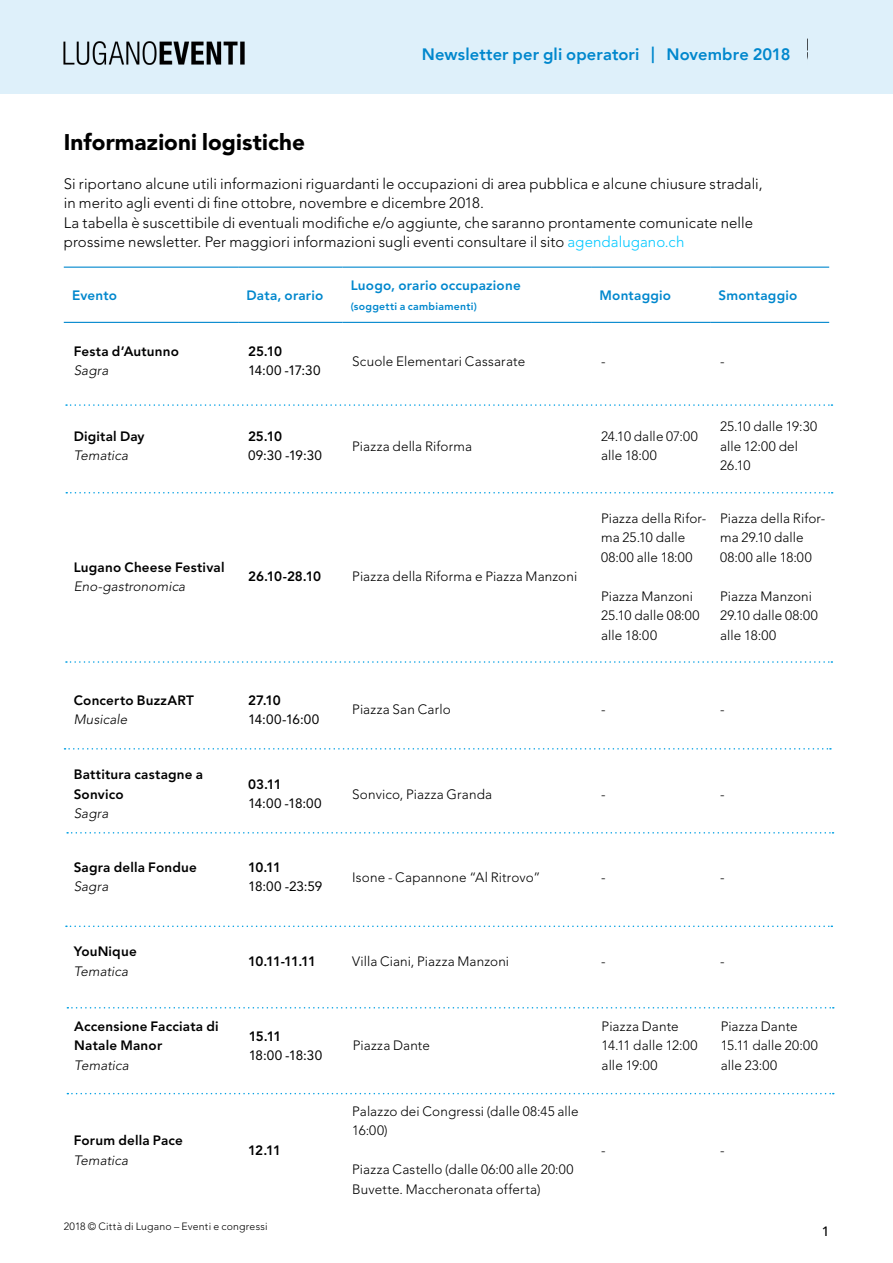
<style>
.page{position:relative;width:893px;height:1263px;background:#fff}
.page>*{position:absolute;margin:0;border:0;box-sizing:border-box;transform-origin:0 0}
.t1{font:900 22.5px "Avenir LT Std";letter-spacing:.005em;color:#000}
.t2{font:800 16.5px "Avenir";letter-spacing:.01em;color:#0087cd}
.t3{font:300 15px/19.5px "Avenir LT Std";letter-spacing:.005em;color:#000}
.t4{font:300 13.5px/19.5px "Avenir LT Std";letter-spacing:.01em;color:#000}
.t5{font:800 13.5px/19.5px "Avenir LT Std";letter-spacing:.015em;color:#000}
.t6{font:italic 300 13.5px "Avenir LT Std";letter-spacing:.005em;color:#000}
.t7{font:13.5px "Avenir LT Std";letter-spacing:.01em;color:#000}
.t8{font:800 13.5px "Avenir LT Std";letter-spacing:.015em;color:#0087cd}
.t9{font:500 13.5px "Avenir";color:#000}
.t10{font:300 10.5px "Avenir LT Std";letter-spacing:.02em;color:#000}
.t11{font:800 10.5px "Avenir LT Std";letter-spacing:.025em;color:#0087cd}
.s1{color:#00c8ff}
</style>
<div class="page">
<div style="left:0;top:0;width:893px;height:94px;background:#def0fa"></div>
<img style="left:64px;top:41px;width:181px;height:23px">
<hr style="left:64px;top:267px;width:174px;height:1px;background:#0087cd">
<hr style="left:238px;top:267px;width:104px;height:1px;background:#0087cd">
<hr style="left:342px;top:267px;width:249px;height:1px;background:#0087cd">
<hr style="left:591px;top:267px;width:119px;height:1px;background:#0087cd">
<hr style="left:710px;top:267px;width:119px;height:1px;background:#0087cd">
<hr style="left:64px;top:322px;width:174px;height:1px;background:#0087cd">
<hr style="left:238px;top:322px;width:104px;height:1px;background:#0087cd">
<hr style="left:342px;top:322px;width:249px;height:1px;background:#0087cd">
<hr style="left:591px;top:322px;width:119px;height:1px;background:#0087cd">
<hr style="left:710px;top:322px;width:119px;height:1px;background:#0087cd">
<svg style="left:65px;top:748px;width:766px;height:1px"></svg>
<svg style="left:66px;top:404px;width:766px;height:2px"></svg>
<svg style="left:67px;top:832px;width:766px;height:1px"></svg>
<svg style="left:67px;top:1007px;width:767px;height:1px"></svg>
<svg style="left:66px;top:925px;width:766px;height:2px"></svg>
<svg style="left:66px;top:492px;width:767px;height:1px"></svg>
<svg style="left:67px;top:1093px;width:767px;height:1px"></svg>
<svg style="left:66px;top:661px;width:766px;height:2px"></svg>
<p class="t2" style="left:422px;top:42px;width:370px">Newsletter per gli operatori | Novembre 2018</p>
<h1 class="t1" style="left:64px;top:128px;width:243px">Informazioni logistiche</h1>
<p class="t3" style="left:64px;top:174px;width:700px">Si riportano alcune utili informazioni riguardanti le occupazioni di area pubblica e alcune chiusure stradali, in merito agli eventi di fine ottobre, novembre e dicembre 2018.<br>La tabella è suscettibile di eventuali modifiche e/o aggiunte, che saranno prontamente comunicate nelle prossime newsletter. Per maggiori informazioni sugli eventi consultare il sito <span class="s1">agendalugano.ch</span></p>
<p class="t8" style="left:72px;top:287px;width:46px">Evento</p>
<p class="t8" style="left:247px;top:287px;width:78px">Data, orario</p>
<p class="t8" style="left:351px;top:277px;width:171px">Luogo, orario occupazione</p>
<p class="t11" style="left:351px;top:300px;width:128px">(soggetti a cambiamenti)</p>
<p class="t8" style="left:600px;top:287px;width:73px">Montaggio</p>
<p class="t8" style="left:719px;top:287px;width:80px">Smontaggio</p>
<p class="t5" style="left:74px;top:341px;width:107px">Festa d’Autunno</p>
<p class="t6" style="left:74px;top:363px;width:36px">Sagra</p>
<p class="t5" style="left:74px;top:426px;width:72px">Digital Day</p>
<p class="t6" style="left:74px;top:448px;width:56px">Tematica</p>
<p class="t5" style="left:74px;top:557px;width:152px">Lugano Cheese Festival</p>
<p class="t6" style="left:74px;top:578px;width:113px">Eno-gastronomica</p>
<p class="t5" style="left:74px;top:690px;width:122px">Concerto BuzzART</p>
<p class="t6" style="left:74px;top:711px;width:55px">Musicale</p>
<p class="t5" style="left:74px;top:765px;width:131px">Battitura castagne a<br>Sonvico</p>
<p class="t6" style="left:74px;top:806px;width:36px">Sagra</p>
<p class="t5" style="left:74px;top:857px;width:125px">Sagra della Fondue</p>
<p class="t6" style="left:74px;top:879px;width:36px">Sagra</p>
<p class="t5" style="left:74px;top:942px;width:65px">YouNique</p>
<p class="t6" style="left:74px;top:963px;width:56px">Tematica</p>
<p class="t5" style="left:74px;top:1016px;width:146px">Accensione Facciata di<br>Natale Manor</p>
<p class="t6" style="left:74px;top:1057px;width:56px">Tematica</p>
<p class="t5" style="left:74px;top:1131px;width:111px">Forum della Pace</p>
<p class="t6" style="left:74px;top:1152px;width:56px">Tematica</p>
<p class="t5" style="left:248px;top:341px;width:36px">25.10</p>
<p class="t7" style="left:248px;top:363px;width:74px">14:00 -17:30</p>
<p class="t5" style="left:248px;top:426px;width:36px">25.10</p>
<p class="t7" style="left:248px;top:448px;width:75px">09:30 -19:30</p>
<p class="t4" style="left:352px;top:351px;width:174px">Scuole Elementari Cassarate</p>
<p class="t4" style="left:601px;top:351px;width:6px">-</p>
<p class="t4" style="left:720px;top:351px;width:6px">-</p>
<p class="t4" style="left:352px;top:436px;width:121px">Piazza della Riforma</p>
<p class="t4" style="left:601px;top:427px;width:98px">24.10 dalle 07:00 alle 18:00</p>
<p class="t4" style="left:720px;top:417px;width:99px">25.10 dalle 19:30 alle 12:00 del<br>26.10</p>
<p class="t5" style="left:248px;top:567px;width:75px">26.10-28.10</p>
<p class="t4" style="left:352px;top:567px;width:226px">Piazza della Riforma e Piazza Manzoni</p>
<p class="t4" style="left:601px;top:508px;width:107px">Piazza della Rifor&shy;ma 25.10 dalle<br>08:00 alle 18:00</p>
<p class="t4" style="left:601px;top:586px;width:100px">Piazza Manzoni<br>25.10 dalle 08:00 alle 18:00</p>
<p class="t4" style="left:720px;top:508px;width:107px">Piazza della Rifor&shy;ma 29.10 dalle<br>08:00 alle 18:00</p>
<p class="t4" style="left:720px;top:586px;width:99px">Piazza Manzoni<br>29.10 dalle 08:00 alle 18:00</p>
<p class="t5" style="left:248px;top:690px;width:34px">27.10</p>
<p class="t7" style="left:248px;top:711px;width:73px">14:00-16:00</p>
<p class="t5" style="left:248px;top:774px;width:35px">03.11</p>
<p class="t7" style="left:248px;top:796px;width:75px">14:00 -18:00</p>
<p class="t5" style="left:248px;top:857px;width:35px">10.11</p>
<p class="t7" style="left:248px;top:879px;width:76px">18:00 -23:59</p>
<p class="t4" style="left:352px;top:700px;width:100px">Piazza San Carlo</p>
<p class="t4" style="left:601px;top:700px;width:6px">-</p>
<p class="t4" style="left:720px;top:700px;width:6px">-</p>
<p class="t4" style="left:352px;top:784px;width:141px">Sonvico, Piazza Granda</p>
<p class="t4" style="left:601px;top:784px;width:6px">-</p>
<p class="t4" style="left:720px;top:784px;width:6px">-</p>
<p class="t4" style="left:352px;top:867px;width:190px">Isone - Capannone “Al Ritrovo”</p>
<p class="t4" style="left:601px;top:867px;width:6px">-</p>
<p class="t4" style="left:720px;top:867px;width:6px">-</p>
<p class="t5" style="left:248px;top:951px;width:70px">10.11-11.11</p>
<p class="t4" style="left:352px;top:951px;width:158px">Villa Ciani, Piazza Manzoni</p>
<p class="t4" style="left:601px;top:951px;width:6px">-</p>
<p class="t4" style="left:720px;top:951px;width:6px">-</p>
<p class="t5" style="left:249px;top:1026px;width:34px">15.11</p>
<p class="t7" style="left:249px;top:1047px;width:75px">18:00 -18:30</p>
<p class="t5" style="left:248px;top:1140px;width:35px">12.11</p>
<p class="t4" style="left:353px;top:1036px;width:79px">Piazza Dante</p>
<p class="t4" style="left:352px;top:1101px;width:228px">Palazzo dei Congressi (dalle 08:45 alle<br>16:00)</p>
<p class="t4" style="left:352px;top:1160px;width:223px">Piazza Castello (dalle 06:00 alle 20:00<br>Buvette. Maccheronata offerta)</p>
<p class="t4" style="left:602px;top:1016px;width:97px">Piazza Dante<br>14.11 dalle 12:00 alle 19:00</p>
<p class="t4" style="left:721px;top:1016px;width:99px">Piazza Dante<br>15.11 dalle 20:00 alle 23:00</p>
<p class="t4" style="left:601px;top:1140px;width:6px">-</p>
<p class="t4" style="left:720px;top:1140px;width:6px">-</p>
<p class="t10" style="left:64px;top:1220px;width:205px">2018 © Città di Lugano – Eventi e congressi</p>
<p class="t9" style="left:822px;top:1219px;width:9px">1</p>
</div>
